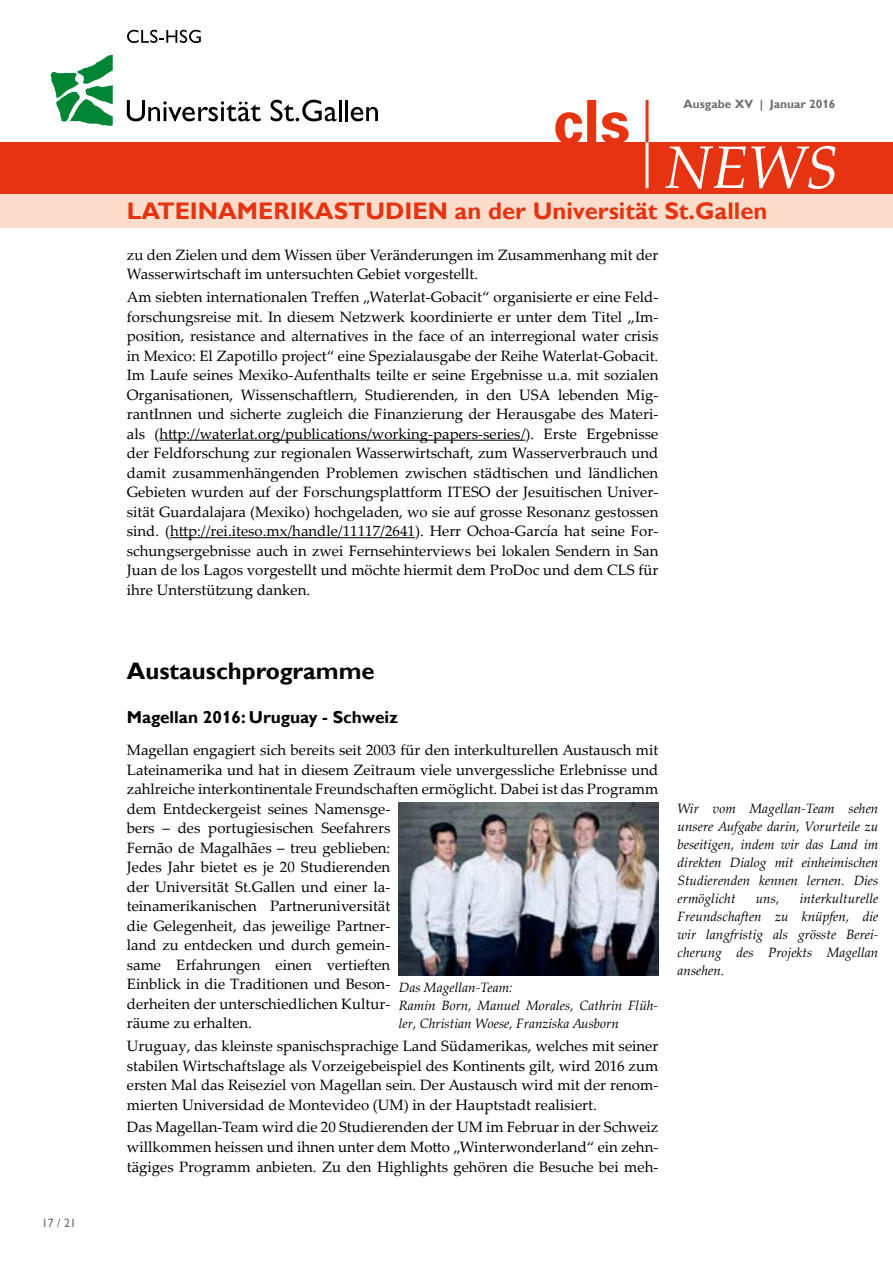
<style>
.page{position:relative;width:893px;height:1263px;background:#fff}
.page>*{position:absolute;margin:0;border:0;box-sizing:border-box;transform-origin:0 0}
.t1{font:700 24px "Gill Alt One";color:#e63312}
.t2{font:700 23.85px "Gill Alt One";color:#000}
.t3{font:700 17.25px "Gill Alt One";color:#000}
.t4{font:15px/19.5px "Palatino Linotype";color:#000;text-align:justify}
.t5{font:italic 13.5px/18px "Palatino Linotype";color:#000;text-align:justify}
.t6{font:700 12px "Gill Alt One";color:#706f6f}
.t7{font:12px "Gill Sans";color:#706f6f}
</style>
<div class="page">
<hr style="left:159px;top:440px;width:366px;height:1px;background:#000">
<hr style="left:170px;top:537px;width:245px;height:1px;background:#000">
<img style="left:399px;top:803px;width:259px;height:173px">
<div style="left:0;top:194px;width:893px;height:33px;background:#fcddcc"></div>
<div style="left:0;top:142px;width:893px;height:52px;background:#e63312"></div>
<svg style="left:555px;top:100px;width:74px;height:42px"></svg>
<svg style="left:665px;top:146px;width:171px;height:43px"></svg>
<hr style="left:645px;top:100px;width:3px;height:88px;background:#fff">
<hr style="left:645px;top:100px;width:3px;height:42px;background:#e63312">
<svg style="left:51px;top:55px;width:62px;height:71px"></svg>
<svg style="left:127px;top:100px;width:134px;height:21px"></svg>
<svg style="left:271px;top:100px;width:66px;height:21px"></svg>
<hr style="left:339px;top:100px;width:3px;height:21px;background:#000">
<hr style="left:345px;top:100px;width:3px;height:21px;background:#000">
<svg style="left:351px;top:107px;width:27px;height:14px"></svg>
<svg style="left:127px;top:30px;width:74px;height:13px"></svg>
<p class="t7" style="left:42px;top:1216px;width:36px">17 / 21</p>
<p class="t6" style="left:683px;top:97px;width:154px">Ausgabe XV | Januar 2016</p>
<h1 class="t1" style="left:127px;top:197px;width:642px">LATEINAMERIKASTUDIEN an der Universität St.Gallen</h1>
<p class="t4" style="left:127px;top:244px;width:533px">zu den Zielen und dem Wissen über Veränderungen im Zusammenhang mit der<br>Wasserwirtschaft im untersuchten Gebiet vorgestellt.</p>
<p class="t4" style="left:127px;top:287px;width:533px">Am siebten internationalen Treffen „Waterlat-Gobacit“ organisierte er eine Feld&shy;forschungsreise mit. In diesem Netzwerk koordinierte er unter dem Titel „Im&shy;position, resistance and alternatives in the face of an interregional water crisis in Mexico: El Zapotillo project“ eine Spezialausgabe der Reihe Waterlat-Gobacit.<br>Im Laufe seines Mexiko-Aufenthalts teilte er seine Ergebnisse u.a. mit sozialen Organisationen, Wissenschaftlern, Studierenden, in den USA lebenden Mig&shy;rantInnen und sicherte zugleich die Finanzierung der Herausgabe des Materi&shy;als (http://waterlat.org/publications/working-papers-series/). Erste Ergebnisse der Feldforschung zur regionalen Wasserwirtschaft, zum Wasserverbrauch und damit zusammenhängenden Problemen zwischen städtischen und ländlichen Gebieten wurden auf der Forschungsplattform ITESO der Jesuitischen Univer&shy;sität Guardalajara (Mexiko) hochgeladen, wo sie auf grosse Resonanz gestossen sind. (http://rei.iteso.mx/handle/11117/2641). Herr Ochoa-García hat seine For&shy;schungsergebnisse auch in zwei Fernsehinterviews bei lokalen Sendern in San Juan de los Lagos vorgestellt und möchte hiermit dem ProDoc und dem CLS für ihre Unterstützung danken.</p>
<h2 class="t2" style="left:127px;top:657px;width:249px">Austauschprogramme</h2>
<p class="t3" style="left:127px;top:707px;width:273px">Magellan 2016: Uruguay - Schweiz</p>
<p class="t4" style="left:127px;top:740px;width:533px;text-align:left">Magellan engagiert sich bereits seit 2003 für den interkulturellen Austausch mit Lateinamerika und hat in diesem Zeitraum viele unvergessliche Erlebnisse und zahlreiche interkontinentale Freundschaften ermöglicht. Dabei ist das Programm dem Entdeckergeist seines Namensge-<br>bers – des portugiesischen Seefahrers<br>Fernão de Magalhães – treu geblieben:<br>Jedes Jahr bietet es je 20 Studierenden<br>der Universität St.Gallen und einer la-<br>teinamerikanischen Partneruniversität<br>die Gelegenheit, das jeweilige Partner-<br>land zu entdecken und durch gemein-<br>same Erfahrungen einen vertieften<br>Einblick in die Traditionen und Beson-<br>derheiten der unterschiedlichen Kultur-<br>räume zu erhalten.</p>
<p class="t4" style="left:127px;top:1036px;width:533px">Uruguay, das kleinste spanischsprachige Land Südamerikas, welches mit seiner stabilen Wirtschaftslage als Vorzeigebeispiel des Kontinents gilt, wird 2016 zum ersten Mal das Reiseziel von Magellan sein. Der Austausch wird mit der renom&shy;mierten Universidad de Montevideo (UM) in der Hauptstadt realisiert.</p>
<p class="t4" style="left:127px;top:1117px;width:533px">Das Magellan-Team wird die 20 Studierenden der UM im Februar in der Schweiz willkommen heissen und ihnen unter dem Motto „Winterwonderland“ ein zehn&shy;tägiges Programm anbieten. Zu den Highlights gehören die Besuche bei meh-</p>
<p class="t5" style="left:399px;top:977px;width:261px;text-align:left">Das Magellan-Team:<br>Ramin Born, Manuel Morales, Cathrin Flüh&shy;ler, Christian Woese, Franziska Ausborn</p>
<p class="t5" style="left:677px;top:799px;width:202px">Wir vom Magellan-Team sehen unsere Aufgabe darin, Vorurteile zu beseitigen, indem wir das Land im direkten Dialog mit einheimischen Studierenden kennen lernen. Dies ermöglicht</p>
<p class="t5" style="left:677px;top:889px;width:202px;text-indent:122px">interkulturelle Freundschaften zu knüpfen, die wir langfristig als grösste Berei&shy;cherung des Projekts Magellan ansehen.</p>
<p class="t5" style="left:756px;top:889px;width:25px">uns,</p>
</div>
